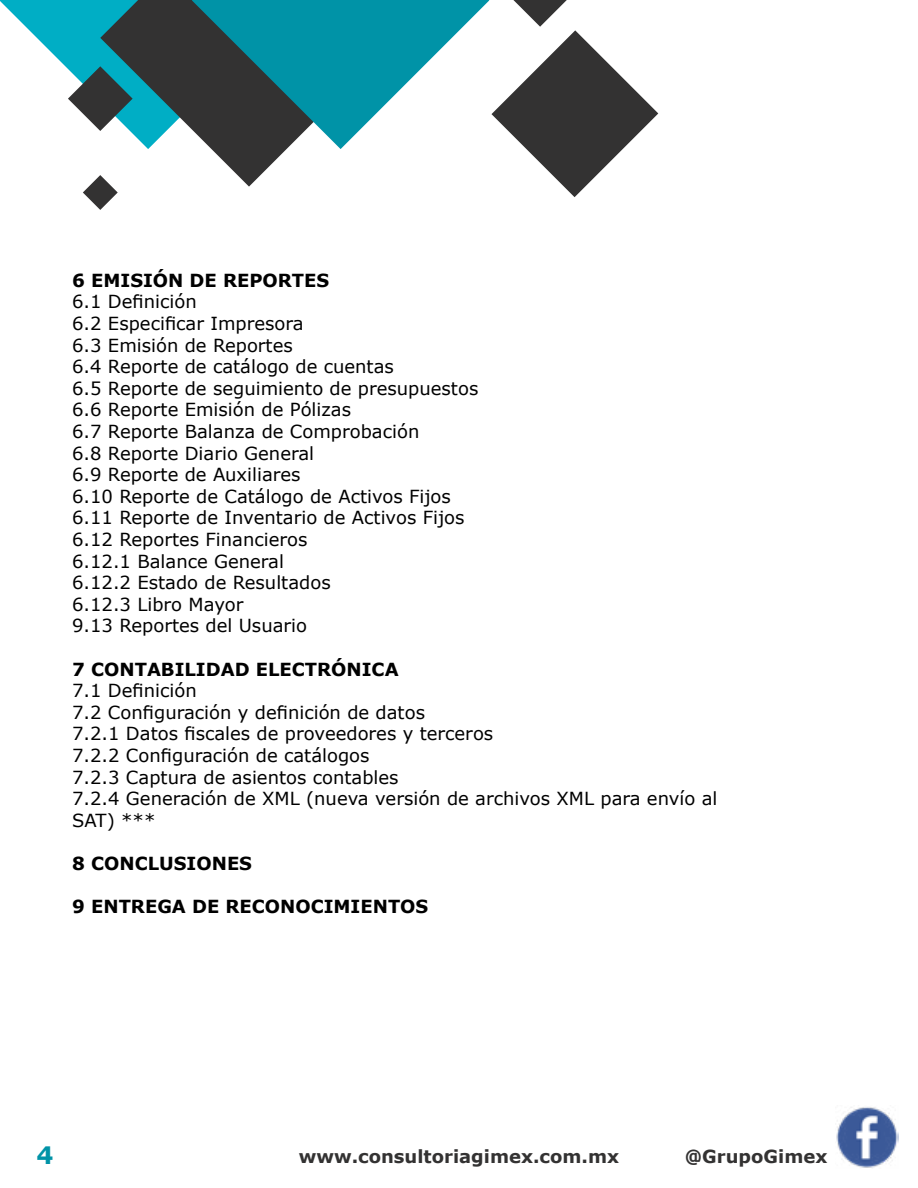
<style>
.page{position:relative;width:918px;height:1188px;background:#fff}
.page>*{position:absolute;margin:0;border:0;box-sizing:border-box;transform-origin:0 0}
.t1{font:700 24px "Verdana";color:#0093a7}
.t2{font:18px/21.6px "Verdana";color:#000}
.t3{font:700 18px "Verdana";color:#000}
.t4{font:700 18px "Verdana";color:#333232}
</style>
<div class="page">
<svg style="left:489px;top:0;width:169px;height:197px"></svg>
<svg style="left:0;top:0;width:100px;height:69px;fill:#00aec5"></svg>
<svg style="left:100px;top:0;width:187px;height:187px"></svg>
<svg style="left:68px;top:66px;width:65px;height:65px"></svg>
<svg style="left:83px;top:175px;width:35px;height:35px"></svg>
<svg style="left:192px;top:0;width:297px;height:149px"></svg>
<img style="left:836px;top:1107px;width:62px;height:61px">
<p class="t3" style="left:72px;top:267px;width:259px">6 EMISIÓN DE REPORTES</p>
<p class="t2" style="left:72px;top:291px;width:408px">6.1 Definición<br>6.2 Especificar Impresora<br>6.3 Emisión de Reportes<br>6.4 Reporte de catálogo de cuentas<br>6.5 Reporte de seguimiento de presupuestos<br>6.6 Reporte Emisión de Pólizas<br>6.7 Reporte Balanza de Comprobación<br>6.8 Reporte Diario General<br>6.9 Reporte de Auxiliares<br>6.10 Reporte de Catálogo de Activos Fijos<br>6.11 Reporte de Inventario de Activos Fijos<br>6.12 Reportes Financieros<br>6.12.1 Balance General<br>6.12.2 Estado de Resultados<br>6.12.3 Libro Mayor<br>9.13 Reportes del Usuario</p>
<p class="t3" style="left:72px;top:656px;width:328px">7 CONTABILIDAD ELECTRÓNICA</p>
<p class="t2" style="left:72px;top:680px;width:647px">7.1 Definición<br>7.2 Configuración y definición de datos<br>7.2.1 Datos fiscales de proveedores y terceros<br>7.2.2 Configuración de catálogos<br>7.2.3 Captura de asientos contables<br>7.2.4 Generación de XML (nueva versión de archivos XML para envío al SAT) ***</p>
<p class="t3" style="left:72px;top:851px;width:181px">8 CONCLUSIONES</p>
<p class="t3" style="left:72px;top:894px;width:358px">9 ENTREGA DE RECONOCIMIENTOS</p>
<h1 class="t1" style="left:37px;top:1138px;width:19px">4</h1>
<p class="t4" style="left:299px;top:1143px;width:322px">www.consultoriagimex.com.mx</p>
<p class="t4" style="left:685px;top:1143px;width:144px">@GrupoGimex</p>
</div>
